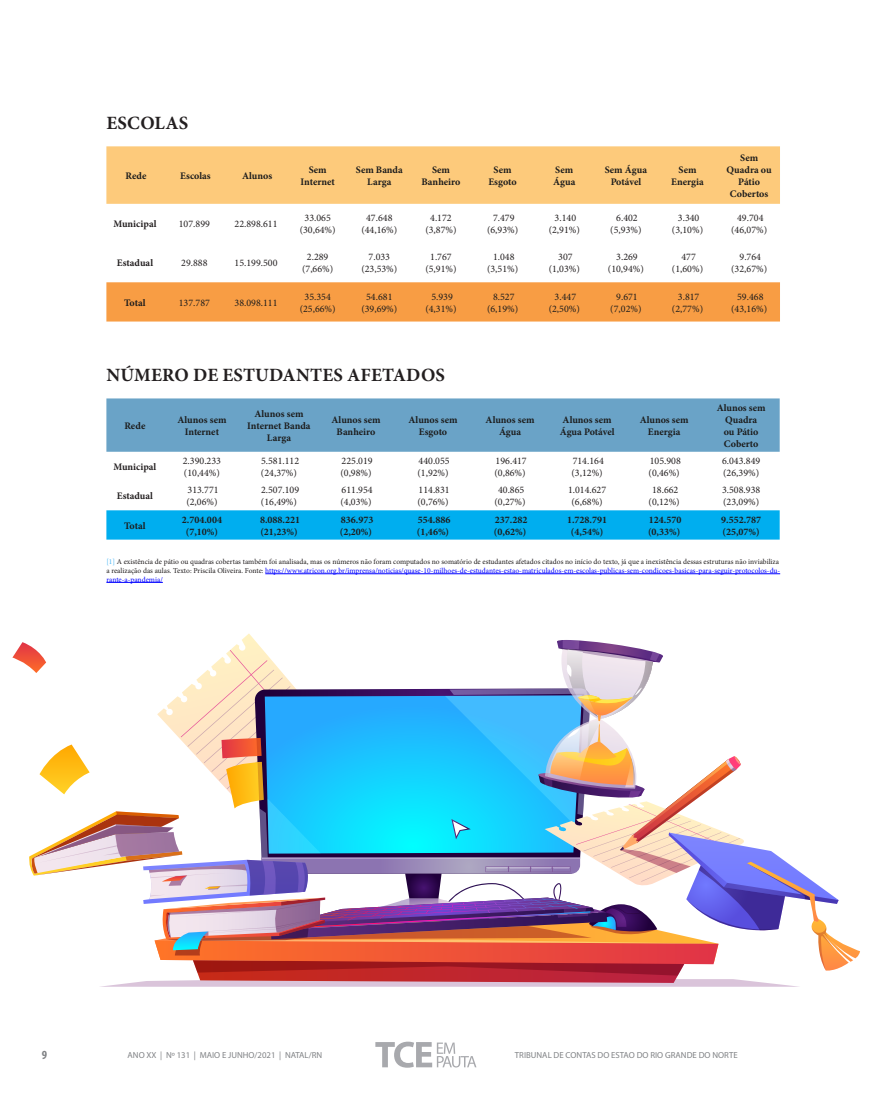
<style>
.page{position:relative;width:869px;height:1099px;background:#fff}
.page>*{position:absolute;margin:0;border:0;box-sizing:border-box;transform-origin:0 0}
.t1{font:700 18.75px "Minion Pro";letter-spacing:.01em;color:#231f20}
.t2{font:700 condensed 12.5px "Myriad Pro";color:#808285}
.t3{font:10px/12px "Minion Pro";color:#231f20;text-align:center}
.t4{font:700 10px/12px "Minion Pro";color:#1c1c1c;text-align:center}
.t5{font:10px/12px "Minion Pro";color:#1c1c1c;text-align:center}
.t6{font:700 10px "Minion Pro";color:#231f20}
.t7{font:8.75px "Myriad Pro";color:#808285}
.t8{font:7.5px/8.6px "Minion Pro";color:#231f20}
.s1{color:#4bb6f5}
.s2{color:#00f}
</style>
<div class="page">
<svg style="left:375px;top:1041px;width:101px;height:26px"></svg>
<hr style="left:265px;top:573px;width:514px;height:1px;background:#00f">
<hr style="left:106px;top:582px;width:57px;height:1px;background:#00f">
<div style="left:106px;top:146px;width:673px;height:58px;background:#fdca7b"></div>
<div style="left:106px;top:282px;width:673px;height:39px;background:#f89d44"></div>
<div style="left:106px;top:398px;width:673px;height:54px;background:#6aa3c7"></div>
<div style="left:106px;top:510px;width:673px;height:29px;background:#00aeef"></div>
<svg style="left:12px;top:633px;width:847px;height:353px"></svg>
<p class="t1" style="left:106px;top:110px;width:83px">ESCOLAS</p>
<p class="t4" style="left:125px;top:169px;width:22px">Rede</p>
<p class="t4" style="left:180px;top:169px;width:32px">Escolas</p>
<p class="t4" style="left:242px;top:169px;width:32px">Alunos</p>
<p class="t4" style="left:300px;top:163px;width:36px">Sem<br>Internet</p>
<p class="t4" style="left:356px;top:163px;width:48px">Sem Banda<br>Larga</p>
<p class="t4" style="left:421px;top:163px;width:40px">Sem<br>Banheiro</p>
<p class="t4" style="left:488px;top:163px;width:30px">Sem<br>Esgoto</p>
<p class="t4" style="left:553px;top:163px;width:24px;text-align:left">Sem<br>Água</p>
<p class="t4" style="left:604px;top:163px;width:44px">Sem Água<br>Potável</p>
<p class="t4" style="left:671px;top:163px;width:34px">Sem<br>Energia</p>
<p class="t4" style="left:726px;top:151px;width:47px">Sem<br>Quadra ou<br>Pátio<br>Cobertos</p>
<p class="t6" style="left:113px;top:217px;width:44px">Municipal</p>
<p class="t3" style="left:179px;top:218px;width:33px">107.899</p>
<p class="t3" style="left:234px;top:218px;width:44px">22.898.611</p>
<p class="t3" style="left:299px;top:212px;width:37px">33.065 (30,64%)</p>
<p class="t3" style="left:361px;top:212px;width:37px">47.648 (44,16%)</p>
<p class="t3" style="left:425px;top:212px;width:33px">4.172 (3,87%)</p>
<p class="t3" style="left:487px;top:212px;width:33px">7.479 (6,93%)</p>
<p class="t3" style="left:548px;top:212px;width:33px">3.140 (2,91%)</p>
<p class="t3" style="left:610px;top:212px;width:33px">6.402 (5,93%)</p>
<p class="t3" style="left:671px;top:212px;width:33px">3.340 (3,10%)</p>
<p class="t3" style="left:730px;top:212px;width:37px">49.704 (46,07%)</p>
<p class="t6" style="left:117px;top:256px;width:38px">Estadual</p>
<p class="t3" style="left:181px;top:257px;width:28px">29.888</p>
<p class="t3" style="left:234px;top:257px;width:44px">15.199.500</p>
<p class="t3" style="left:302px;top:251px;width:33px">2.289 (7,66%)</p>
<p class="t3" style="left:361px;top:251px;width:37px">7.033 (23,53%)</p>
<p class="t3" style="left:425px;top:251px;width:33px">1.767 (5,91%)</p>
<p class="t3" style="left:487px;top:251px;width:33px">1.048 (3,51%)</p>
<p class="t3" style="left:548px;top:251px;width:33px">307 (1,03%)</p>
<p class="t3" style="left:607px;top:251px;width:37px">3.269 (10,94%)</p>
<p class="t3" style="left:671px;top:251px;width:33px">477 (1,60%)</p>
<p class="t3" style="left:730px;top:251px;width:37px">9.764 (32,67%)</p>
<p class="t4" style="left:124px;top:296px;width:23px">Total</p>
<p class="t5" style="left:179px;top:296px;width:33px">137.787</p>
<p class="t5" style="left:234px;top:296px;width:44px">38.098.111</p>
<p class="t5" style="left:299px;top:290px;width:37px">35.354 (25,66%)</p>
<p class="t5" style="left:361px;top:290px;width:37px">54.681 (39,69%)</p>
<p class="t5" style="left:425px;top:290px;width:33px">5.939 (4,31%)</p>
<p class="t5" style="left:487px;top:290px;width:33px">8.527 (6,19%)</p>
<p class="t5" style="left:548px;top:290px;width:33px">3.447 (2,50%)</p>
<p class="t5" style="left:610px;top:290px;width:33px">9.671 (7,02%)</p>
<p class="t5" style="left:671px;top:290px;width:33px">3.817 (2,77%)</p>
<p class="t5" style="left:730px;top:290px;width:37px">59.468 (43,16%)</p>
<p class="t1" style="left:106px;top:362px;width:340px">NÚMERO DE ESTUDANTES AFETADOS</p>
<p class="t4" style="left:124px;top:419px;width:22px">Rede</p>
<p class="t4" style="left:177px;top:413px;width:50px">Alunos sem<br>Internet</p>
<p class="t4" style="left:247px;top:407px;width:65px">Alunos sem<br>Internet Banda<br>Larga</p>
<p class="t4" style="left:331px;top:413px;width:50px">Alunos sem<br>Banheiro</p>
<p class="t4" style="left:408px;top:413px;width:50px">Alunos sem<br>Esgoto</p>
<p class="t4" style="left:485px;top:413px;width:50px">Alunos sem<br>Água</p>
<p class="t4" style="left:559px;top:413px;width:56px;text-align:left">Alunos sem<br>Água Potável</p>
<p class="t4" style="left:639px;top:413px;width:50px">Alunos sem<br>Energia</p>
<p class="t4" style="left:716px;top:401px;width:50px">Alunos sem<br>Quadra<br>ou Pátio<br>Coberto</p>
<p class="t6" style="left:113px;top:460px;width:44px">Municipal</p>
<p class="t3" style="left:183px;top:455px;width:40px;text-align:left">2.390.233 (10,44%)</p>
<p class="t3" style="left:261px;top:455px;width:40px;text-align:left">5.581.112 (24,37%)</p>
<p class="t3" style="left:340px;top:455px;width:34px;text-align:left">225.019 (0,98%)</p>
<p class="t3" style="left:417px;top:455px;width:34px;text-align:left">440.055 (1,92%)</p>
<p class="t3" style="left:494px;top:455px;width:34px;text-align:left">196.417 (0,86%)</p>
<p class="t3" style="left:571px;top:455px;width:34px;text-align:left">714.164 (3,12%)</p>
<p class="t3" style="left:648px;top:455px;width:34px;text-align:left">105.908 (0,46%)</p>
<p class="t3" style="left:721px;top:455px;width:40px;text-align:left">6.043.849 (26,39%)</p>
<p class="t6" style="left:117px;top:489px;width:38px">Estadual</p>
<p class="t3" style="left:186px;top:484px;width:34px;text-align:left">313.771 (2,06%)</p>
<p class="t3" style="left:261px;top:484px;width:40px;text-align:left">2.507.109 (16,49%)</p>
<p class="t3" style="left:340px;top:484px;width:34px;text-align:left">611.954 (4,03%)</p>
<p class="t3" style="left:417px;top:484px;width:34px;text-align:left">114.831 (0,76%)</p>
<p class="t3" style="left:494px;top:484px;width:33px">40.865 (0,27%)</p>
<p class="t3" style="left:567px;top:484px;width:40px">1.014.627 (6,68%)</p>
<p class="t3" style="left:648px;top:484px;width:33px">18.662 (0,12%)</p>
<p class="t3" style="left:721px;top:484px;width:40px;text-align:left">3.508.938 (23,09%)</p>
<p class="t4" style="left:124px;top:519px;width:23px">Total</p>
<p class="t4" style="left:182px;top:513px;width:42px">2.704.004 (7,10%)</p>
<p class="t4" style="left:260px;top:513px;width:42px;text-align:left">8.088.221 (21,23%)</p>
<p class="t4" style="left:340px;top:513px;width:35px;text-align:left">836.973 (2,20%)</p>
<p class="t4" style="left:416px;top:513px;width:35px;text-align:left">554.886 (1,46%)</p>
<p class="t4" style="left:493px;top:513px;width:35px;text-align:left">237.282 (0,62%)</p>
<p class="t4" style="left:566px;top:513px;width:42px">1.728.791 (4,54%)</p>
<p class="t4" style="left:647px;top:513px;width:35px;text-align:left">124.570 (0,33%)</p>
<p class="t4" style="left:720px;top:513px;width:42px;text-align:left">9.552.787 (25,07%)</p>
<p class="t8" style="left:106px;top:557px;width:675px"><span class="s1">[1]</span> A existência de pátio ou quadras cobertas também foi analisada, mas os números não foram computados no somatório de estudantes afetados citados no início do texto, já que a inexistência dessas estruturas não inviabiliza a realização das aulas. Texto: Priscila Oliveira. Fonte: <span class="s2">https://www.atricon.org.br/imprensa/noticias/quase-10-milhoes-de-estudantes-estao-matriculados-em-escolas-publicas-sem-condicoes-basicas-para-seguir-protocolos-du&shy;rante-a-pandemia/</span></p>
<p class="t2" style="left:42px;top:1047px;width:7px">9</p>
<p class="t7" style="left:127px;top:1049px;width:196px">ANO XX | Nº 131 | MAIO E JUNHO/2021 | NATAL/RN</p>
<p class="t7" style="left:514px;top:1049px;width:224px">TRIBUNAL DE CONTAS DO ESTAO DO RIO GRANDE DO NORTE</p>
</div>
